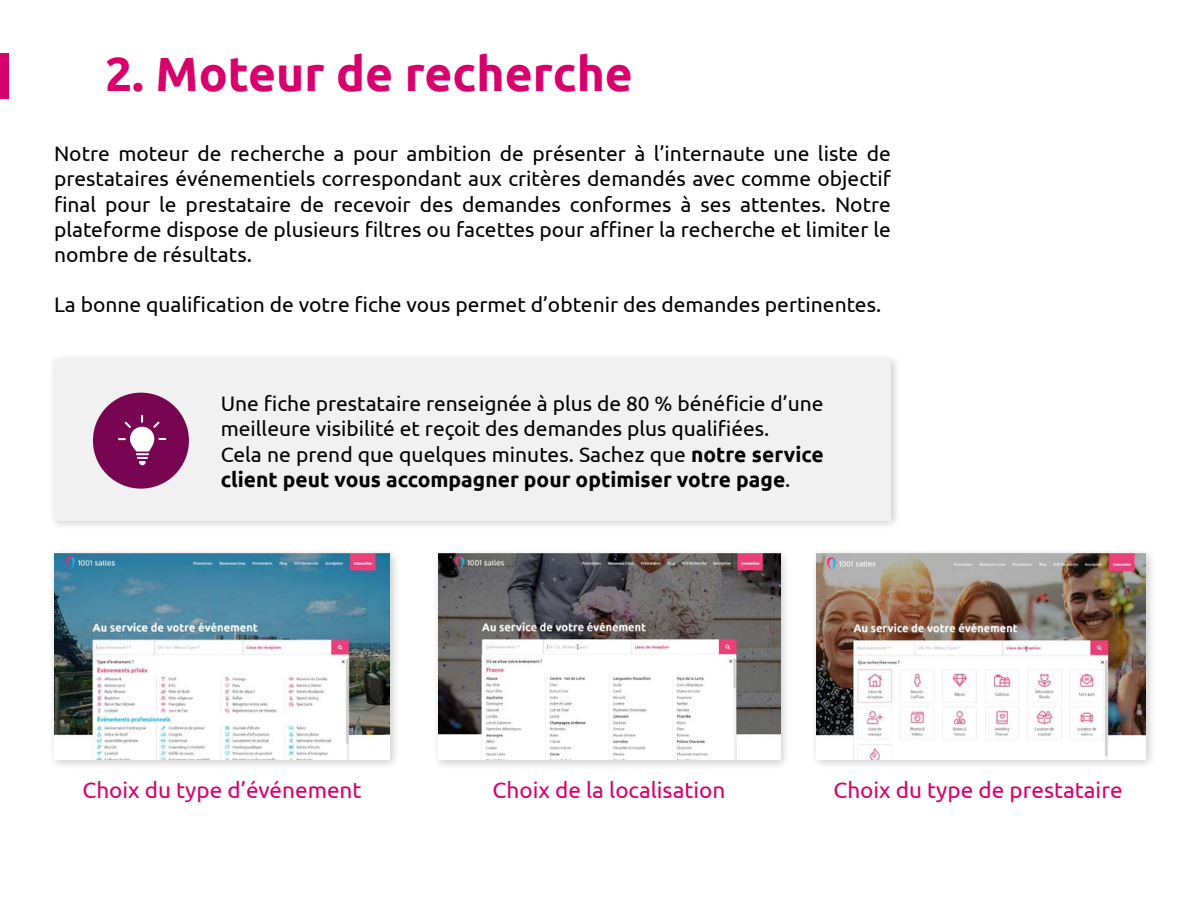
<style>
.page{position:relative;width:1200px;height:900px;background:#fff}
.page>*{position:absolute;margin:0;border:0;box-sizing:border-box;transform-origin:0 0}
.t1{font:700 48px "Ubuntu";color:#d7006d}
.t2{font:22.5px "Ubuntu";color:#d7006d}
.t3{font:21px/25.2px "Ubuntu";color:#000;text-align:justify}
.s1{font-weight:700}
</style>
<div class="page">
<div style="left:47px;top:353px;width:855px;height:178px;background:#000;opacity:.2"></div>
<div style="left:54px;top:359px;width:837px;height:161px;background:#f1f1f1"></div>
<div style="left:0;top:54px;width:9px;height:45px;background:#d7006d"></div>
<div style="left:47px;top:547px;width:354px;height:223px;background:#000;opacity:.2"></div>
<img style="left:54px;top:553px;width:336px;height:207px">
<div style="left:809px;top:547px;width:348px;height:224px;background:#000;opacity:.2"></div>
<img style="left:816px;top:554px;width:330px;height:206px">
<div style="left:431px;top:547px;width:360px;height:223px;background:#000;opacity:.2"></div>
<img style="left:438px;top:554px;width:342px;height:206px">
<div style="left:93px;top:393px;width:96px;height:96px;background:#780552;border-radius:50%"></div>
<svg style="left:118px;top:415px;width:48px;height:50px"></svg>
<h1 class="t1" style="left:105px;top:45px;width:529px">2. Moteur de recherche</h1>
<p class="t3" style="left:54px;top:141px;width:839px">Notre moteur de recherche a pour ambition de présenter à l’internaute une liste de prestataires événementiels correspondant aux critères demandés avec comme objectif final pour le prestataire de recevoir des demandes conformes à ses attentes. Notre plateforme dispose de plusieurs filtres ou facettes pour affiner la recherche et limiter le nombre de résultats.</p>
<p class="t3" style="left:54px;top:292px;width:829px">La bonne qualification de votre fiche vous permet d’obtenir des demandes pertinentes.</p>
<p class="t3" style="left:221px;top:390px;width:604px;text-align:left">Une fiche prestataire renseignée à plus de 80 % bénéficie d’une meilleure visibilité et reçoit des demandes plus qualifiées.<br>Cela ne prend que quelques minutes. Sachez que <span class="s1">notre service client peut vous accompagner pour optimiser votre page</span>.</p>
<p class="t2" style="left:82px;top:777px;width:281px">Choix du type d’événement</p>
<p class="t2" style="left:493px;top:777px;width:234px">Choix de la localisation</p>
<p class="t2" style="left:833px;top:777px;width:291px">Choix du type de prestataire</p>
</div>
